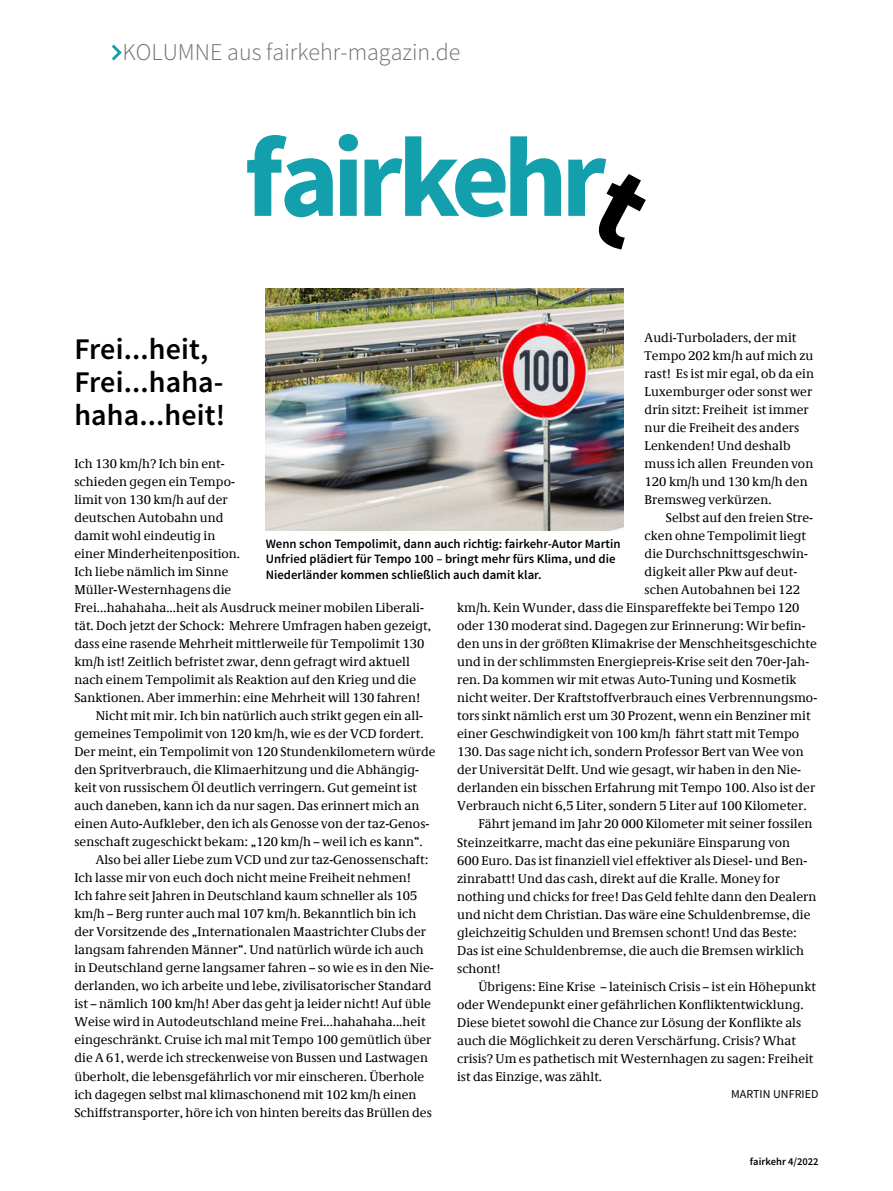
<style>
.page{position:relative;width:893px;height:1191px;background:#fff}
.page>*{position:absolute;margin:0;border:0;box-sizing:border-box;transform-origin:0 0}
.t1{font:600 30px/33px "Source Sans Pro";letter-spacing:.005em;color:#000}
.t2{font:300 24px "Source Sans Pro";color:#706f6f}
.t3{font:12.75px/18px "Demos Com";letter-spacing:.005em;color:#000}
.t4{font:600 12.75px/15.3px "Source Sans Pro";color:#000}
.t5{font:12px "Source Sans Pro";letter-spacing:.005em;color:#000}
.t6{font:600 10.5px "Source Sans Pro";color:#000}
</style>
<div class="page">
<hr style="left:892px;top:134px;width:1px;height:1057px;background:#c6dde2">
<svg style="left:247px;top:134px;width:399px;height:115px"></svg>
<img style="left:266px;top:288px;width:357px;height:242px">
<svg style="left:112px;top:44px;width:10px;height:17px"></svg>
<h2 class="t2" style="left:122px;top:38px;width:339px">KOLUMNE aus fairkehr-magazin.de</h2>
<p class="t3" style="left:645px;top:329px;width:171px">Audi-Turboladers, der mit<br>Tempo 202 km/h auf mich zu rast! Es ist mir egal, ob da ein<br>Luxemburger oder sonst wer drin sitzt: Freiheit ist immer nur die Freiheit des anders<br>Lenkenden! Und deshalb muss ich allen Freunden von<br>120 km/h und 130 km/h den<br>Bremsweg verkürzen.</p>
<p class="t3" style="left:666px;top:509px;width:149px">Selbst auf den freien Stre-</p>
<p class="t3" style="left:645px;top:527px;width:163px">cken ohne Tempolimit liegt</p>
<p class="t3" style="left:645px;top:545px;width:165px">die Durchschnittsgeschwin-</p>
<p class="t3" style="left:645px;top:563px;width:154px">digkeit aller Pkw auf deut-</p>
<p class="t3" style="left:645px;top:581px;width:157px">schen Autobahnen bei 122</p>
<p class="t3" style="left:457px;top:599px;width:344px">km/h. Kein Wunder, dass die Einspareffekte bei Tempo 120</p>
<p class="t3" style="left:457px;top:617px;width:350px">oder 130 moderat sind. Dagegen zur Erinnerung: Wir befin-</p>
<p class="t3" style="left:457px;top:635px;width:361px">den uns in der größten Klimakrise der Menschheitsgeschichte</p>
<p class="t3" style="left:457px;top:653px;width:354px">und in der schlimmsten Energiepreis-Krise seit den 70er-Jah-</p>
<p class="t3" style="left:457px;top:671px;width:341px">ren. Da kommen wir mit etwas Auto-Tuning und Kosmetik</p>
<p class="t3" style="left:457px;top:689px;width:362px">nicht weiter. Der Kraftstoffverbrauch eines Verbrennungsmo-</p>
<p class="t3" style="left:457px;top:707px;width:355px">tors sinkt nämlich erst um 30 Prozent, wenn ein Benziner mit</p>
<p class="t3" style="left:457px;top:725px;width:344px">einer Geschwindigkeit von 100 km/h fährt statt mit Tempo</p>
<p class="t3" style="left:457px;top:743px;width:348px">130. Das sage nicht ich, sondern Professor Bert van Wee von</p>
<p class="t3" style="left:457px;top:761px;width:345px">der Universität Delft. Und wie gesagt, wir haben in den Nie-</p>
<p class="t3" style="left:457px;top:779px;width:360px">derlanden ein bisschen Erfahrung mit Tempo 100. Also ist der</p>
<p class="t3" style="left:457px;top:797px;width:351px">Verbrauch nicht 6,5 Liter, sondern 5 Liter auf 100 Kilometer.</p>
<p class="t3" style="left:478px;top:815px;width:336px">Fährt jemand im Jahr 20 000 Kilometer mit seiner fossilen</p>
<p class="t3" style="left:457px;top:833px;width:335px">Steinzeitkarre, macht das eine pekuniäre Einsparung von</p>
<p class="t3" style="left:457px;top:851px;width:352px">600 Euro. Das ist finanziell viel effektiver als Diesel- und Ben-</p>
<p class="t3" style="left:457px;top:869px;width:324px">zinrabatt! Und das cash, direkt auf die Kralle. Money for</p>
<p class="t3" style="left:457px;top:887px;width:361px">nothing und chicks for free! Das Geld fehlte dann den Dealern</p>
<p class="t3" style="left:457px;top:905px;width:355px">und nicht dem Christian. Das wäre eine Schuldenbremse, die</p>
<p class="t3" style="left:457px;top:923px;width:341px">gleichzeitig Schulden und Bremsen schont! Und das Beste:</p>
<p class="t3" style="left:457px;top:941px;width:349px">Das ist eine Schuldenbremse, die auch die Bremsen wirklich</p>
<p class="t3" style="left:457px;top:959px;width:45px">schont!</p>
<p class="t3" style="left:478px;top:977px;width:339px">Übrigens: Eine Krise – lateinisch Crisis – ist ein Höhepunkt</p>
<p class="t3" style="left:457px;top:995px;width:348px">oder Wendepunkt einer gefährlichen Konfliktentwicklung.</p>
<p class="t3" style="left:457px;top:1013px;width:346px">Diese bietet sowohl die Chance zur Lösung der Konflikte als</p>
<p class="t3" style="left:457px;top:1031px;width:340px">auch die Möglichkeit zu deren Verschärfung. Crisis? What</p>
<p class="t3" style="left:457px;top:1049px;width:358px">crisis? Um es pathetisch mit Westernhagen zu sagen: Freiheit</p>
<p class="t3" style="left:457px;top:1067px;width:147px">ist das Einzige, was zählt.</p>
<p class="t5" style="left:731px;top:1086px;width:89px">MARTIN UNFRIED</p>
<h1 class="t1" style="left:74px;top:332px;width:152px">Frei...heit,<br>Frei...haha&shy;haha...heit!</h1>
<p class="t3" style="left:74px;top:455px;width:152px">Ich 130 km/h? Ich bin ent-</p>
<p class="t3" style="left:74px;top:473px;width:162px">schieden gegen ein Tempo-</p>
<p class="t3" style="left:74px;top:491px;width:155px">limit von 130 km/h auf der</p>
<p class="t3" style="left:74px;top:509px;width:151px">deutschen Autobahn und</p>
<p class="t3" style="left:74px;top:527px;width:142px">damit wohl eindeutig in</p>
<p class="t3" style="left:74px;top:545px;width:167px">einer Minderheitenposition.</p>
<p class="t3" style="left:74px;top:563px;width:156px">Ich liebe nämlich im Sinne</p>
<p class="t3" style="left:74px;top:581px;width:158px">Müller-Westernhagens die</p>
<p class="t3" style="left:74px;top:599px;width:351px">Frei...hahahaha...heit als Ausdruck meiner mobilen Liberali-</p>
<p class="t3" style="left:74px;top:617px;width:358px">tät. Doch jetzt der Schock: Mehrere Umfragen haben gezeigt,</p>
<p class="t3" style="left:74px;top:635px;width:351px">dass eine rasende Mehrheit mittlerweile für Tempolimit 130</p>
<p class="t3" style="left:74px;top:653px;width:337px">km/h ist! Zeitlich befristet zwar, denn gefragt wird aktuell</p>
<p class="t3" style="left:74px;top:671px;width:343px">nach einem Tempolimit als Reaktion auf den Krieg und die</p>
<p class="t3" style="left:74px;top:689px;width:347px">Sanktionen. Aber immerhin: eine Mehrheit will 130 fahren!</p>
<p class="t3" style="left:96px;top:707px;width:329px">Nicht mit mir. Ich bin natürlich auch strikt gegen ein all-</p>
<p class="t3" style="left:74px;top:725px;width:351px">gemeines Tempolimit von 120 km/h, wie es der VCD fordert.</p>
<p class="t3" style="left:74px;top:743px;width:363px">Der meint, ein Tempolimit von 120 Stundenkilometern würde</p>
<p class="t3" style="left:74px;top:761px;width:346px">den Spritverbrauch, die Klimaerhitzung und die Abhängig-</p>
<p class="t3" style="left:74px;top:779px;width:344px">keit von russischem Öl deutlich verringern. Gut gemeint ist</p>
<p class="t3" style="left:74px;top:797px;width:346px">auch daneben, kann ich da nur sagen. Das erinnert mich an</p>
<p class="t3" style="left:74px;top:815px;width:356px">einen Auto-Aufkleber, den ich als Genosse von der taz-Genos-</p>
<p class="t3" style="left:74px;top:833px;width:350px">senschaft zugeschickt bekam: „120 km/h – weil ich es kann“.</p>
<p class="t3" style="left:96px;top:851px;width:334px">Also bei aller Liebe zum VCD und zur taz-Genossenschaft:</p>
<p class="t3" style="left:74px;top:869px;width:338px">Ich lasse mir von euch doch nicht meine Freiheit nehmen!</p>
<p class="t3" style="left:74px;top:887px;width:344px">Ich fahre seit Jahren in Deutschland kaum schneller als 105</p>
<p class="t3" style="left:74px;top:905px;width:343px">km/h – Berg runter auch mal 107 km/h. Bekanntlich bin ich</p>
<p class="t3" style="left:74px;top:923px;width:353px">der Vorsitzende des „Internationalen Maastrichter Clubs der</p>
<p class="t3" style="left:74px;top:941px;width:351px">langsam fahrenden Männer“. Und natürlich würde ich auch</p>
<p class="t3" style="left:74px;top:959px;width:361px">in Deutschland gerne langsamer fahren – so wie es in den Nie-</p>
<p class="t3" style="left:74px;top:977px;width:359px">derlanden, wo ich arbeite und lebe, zivilisatorischer Standard</p>
<p class="t3" style="left:74px;top:995px;width:358px">ist – nämlich 100 km/h! Aber das geht ja leider nicht! Auf üble</p>
<p class="t3" style="left:74px;top:1013px;width:353px">Weise wird in Autodeutschland meine Frei...hahahaha...heit</p>
<p class="t3" style="left:74px;top:1031px;width:359px">eingeschränkt. Cruise ich mal mit Tempo 100 gemütlich über</p>
<p class="t3" style="left:74px;top:1049px;width:355px">die A 61, werde ich streckenweise von Bussen und Lastwagen</p>
<p class="t3" style="left:74px;top:1067px;width:351px">überholt, die lebensgefährlich vor mir einscheren. Überhole</p>
<p class="t3" style="left:74px;top:1085px;width:344px">ich dagegen selbst mal klimaschonend mit 102 km/h einen</p>
<p class="t3" style="left:74px;top:1103px;width:359px">Schiffstransporter, höre ich von hinten bereits das Brüllen des</p>
<p class="t4" style="left:266px;top:536px;width:356px">Wenn schon Tempolimit, dann auch richtig: fairkehr-Autor Martin<br>Unfried plädiert für Tempo 100 – bringt mehr fürs Klima, und die<br>Niederländer kommen schließlich auch damit klar.</p>
<p class="t6" style="left:750px;top:1154px;width:70px">fairkehr 4/2022</p>
</div>
